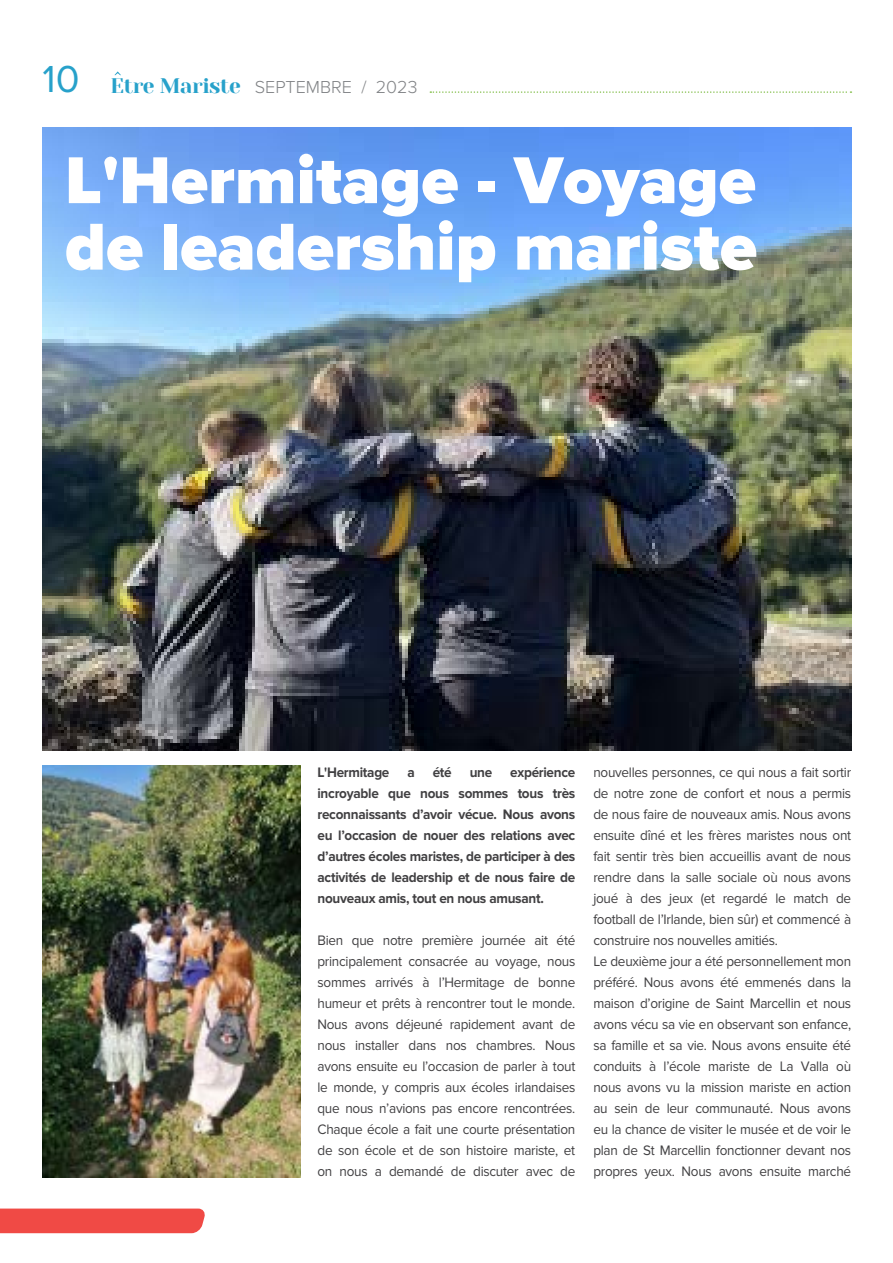
<style>
.page{position:relative;width:893px;height:1263px;background:#fff}
.page>*{position:absolute;margin:0;border:0;box-sizing:border-box;transform-origin:0 0}
.t1{font:900 68.7px/66.4px "Proxima Nova";color:#fff}
.t2{font:300 18px "Proxima Nova";color:#808285}
.t3{font:14.25px/21px "Proxima Nova";letter-spacing:-.02em;color:#414042;text-align:justify;scale:.95 1}
.t4{font:700 14.25px/21px "Proxima Nova";letter-spacing:-.02em;color:#414042;text-align:justify;scale:.95 1}
.s1{font-weight:400;font-size:39px;color:#27a1ca}
.s2{font-family:"Yeseva One";font-weight:400;font-size:21px;color:#27a1ca}
</style>
<div class="page">
<div style="left:0;top:1208px;width:205px;height:25px;background:#f04a45"></div>
<svg style="left:430px;top:91px;width:421px;height:2px"></svg>
<svg style="left:115px;top:71px;width:6px;height:4px"></svg>
<img style="left:43px;top:127px;width:808px;height:623px">
<img style="left:43px;top:765px;width:257px;height:413px">
<p class="t2" style="left:43px;top:77px;width:376px"><span class="s1">10</span> <span class="s2">Etre Mariste</span> SEPTEMBRE / 2023</p>
<h1 class="t1" style="left:65px;top:149px;width:693px">L'Hermitage - Voyage de leadership mariste</h1>
<p class="t4" style="left:317px;top:762px;width:273px;text-indent:193px">expérience incroyable que nous sommes tous très reconnaissants d’avoir vécue. Nous avons eu l’occasion de nouer des relations avec d’autres écoles maristes, de participer à des activités de leadership et de nous faire de nouveaux amis, tout en nous amusant.</p>
<p class="t3" style="left:317px;top:930px;width:273px">Bien que notre première journée ait été principalement consacrée au voyage, nous sommes arrivés à l’Hermitage de bonne humeur et prêts à rencontrer tout le monde.<br>Nous avons déjeuné rapidement avant de nous installer dans nos chambres. Nous avons ensuite eu l’occasion de parler à tout le monde, y compris aux écoles irlandaises que nous n’avions pas encore rencontrées.<br>Chaque école a fait une courte présentation de son école et de son histoire mariste, et on nous a demandé de discuter avec de</p>
<p class="t4" style="left:317px;top:762px;width:77px">L'Hermitage</p>
<p class="t4" style="left:407px;top:762px;width:9px">a</p>
<p class="t4" style="left:433px;top:762px;width:22px">été</p>
<p class="t4" style="left:470px;top:762px;width:25px">une</p>
<p class="t3" style="left:593px;top:762px;width:273px;text-align:left">nouvelles personnes, ce qui nous a fait sortir de notre zone de confort et nous a permis de nous faire de nouveaux amis. Nous avons ensuite dîné et les frères maristes nous ont fait sentir très bien accueillis avant de nous rendre dans la salle sociale où nous avons joué à des jeux (et regardé le match de football de l’Irlande, bien sûr) et commencé à construire nos nouvelles amitiés.<br>Le deuxième jour a été personnellement mon préféré. Nous avons été emmenés dans la maison d’origine de Saint Marcellin et nous avons vécu sa vie en observant son enfance, sa famille et sa vie. Nous avons ensuite été conduits à l’école mariste de La Valla où nous avons vu la mission mariste en action au sein de leur communauté. Nous avons eu la chance de visiter le musée et de voir le plan de St Marcellin fonctionner devant nos propres yeux. Nous avons ensuite marché</p>
</div>
